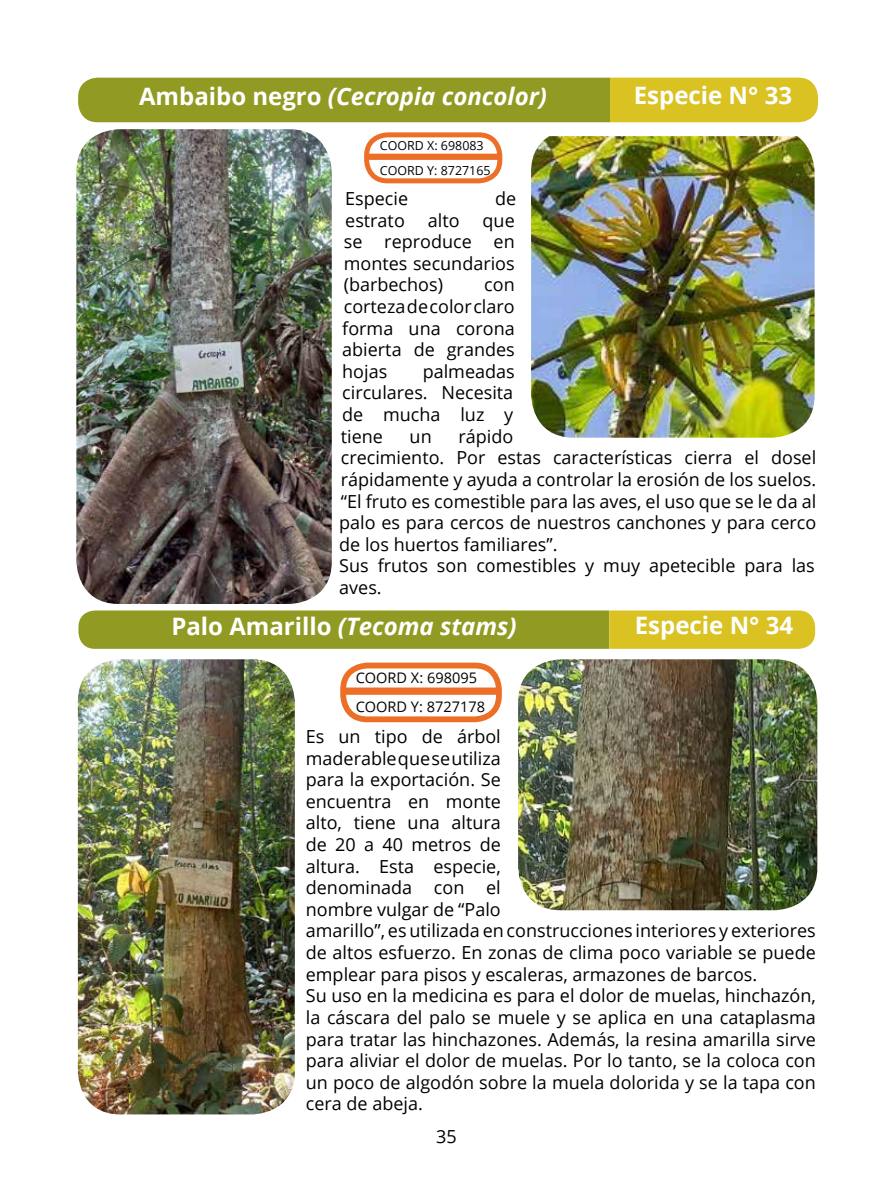
<style>
.page{position:relative;width:893px;height:1191px;background:#fff}
.page>*{position:absolute;margin:0;border:0;box-sizing:border-box;transform-origin:0 0}
.t1{font:italic 700 24px "Open Sans";color:#fff}
.t2{font:700 24px "Open Sans";color:#fff}
.t3{font:18px/21.6px "Open Sans";color:#000;text-align:justify}
.t4{font:14.55px/29.4px "Open Sans";color:#000}
.t5{font:12.45px/25px "Open Sans";color:#000}
.s1{font-style:normal}
</style>
<div class="page">
<svg style="left:78px;top:78px;width:740px;height:44px;background:#a6a624"></svg>
<div style="left:364px;top:132px;width:138px;height:51px;border:5px solid #ed6e26;border-radius:21px"></div>
<div style="left:368px;top:154px;width:134px;height:6px;background:#ed6e28"></div>
<img style="left:76px;top:129px;width:256px;height:475px">
<svg style="left:78px;top:610px;width:737px;height:39px;background:#a7a828"></svg>
<div style="left:340px;top:662px;width:162px;height:60px;border:6px solid #ed6e26;border-radius:24px"></div>
<div style="left:344px;top:687px;width:157px;height:8px;background:#ed6e28"></div>
<img style="left:78px;top:659px;width:217px;height:455px">
<img style="left:518px;top:659px;width:299px;height:251px">
<img style="left:531px;top:136px;width:284px;height:302px">
<h1 class="t1" style="left:139px;top:79px;width:409px"><span class="s1">Ambaibo negro</span> (Cecropia concolor)</h1>
<h1 class="t2" style="left:634px;top:78px;width:160px">Especie N° 33</h1>
<p class="t5" style="left:380px;top:132px;width:112px">COORD X: 698083<br>COORD Y: 8727165</p>
<p class="t3" style="left:345px;top:187px;width:64px">Especie</p>
<p class="t3" style="left:495px;top:187px;width:23px">de</p>
<p class="t3" style="left:345px;top:209px;width:61px">estrato</p>
<p class="t3" style="left:428px;top:209px;width:33px">alto</p>
<p class="t3" style="left:344px;top:209px;width:173px;text-indent:139px">que se reproduce en montes secundarios (barbechos)</p>
<p class="t3" style="left:342px;top:274px;width:174px;text-indent:142px">con corteza de color claro forma una corona abierta de grandes hojas</p>
<p class="t3" style="left:341px;top:360px;width:175px;text-indent:82px">palmeadas circulares. Necesita de mucha luz y tiene</p>
<p class="t3" style="left:339px;top:425px;width:479px;text-align:left;text-indent:119px">rápido<br>crecimiento. Por estas características cierra el dosel rápidamente y ayuda a controlar la erosión de los suelos. “El fruto es comestible para las aves, el uso que se le da al palo es para cercos de nuestros canchones y para cerco de los huertos familiares”.<br>Sus frutos son comestibles y muy apetecible para las aves.</p>
<p class="t3" style="left:410px;top:425px;width:24px">un</p>
<h1 class="t1" style="left:171px;top:609px;width:347px"><span class="s1">Palo Amarillo</span> (Tecoma stams)</h1>
<h1 class="t2" style="left:635px;top:608px;width:160px">Especie N° 34</h1>
<p class="t4" style="left:356px;top:663px;width:131px">COORD X: 698095<br>COORD Y: 8727178</p>
<p class="t3" style="left:306px;top:725px;width:512px;text-align:left">Es un tipo de árbol<br>maderable que se utiliza<br>para la exportación. Se<br>encuentra en monte<br>alto, tiene una altura<br>de 20 a 40 metros de<br>altura. Esta especie,<br>denominada con el<br>nombre vulgar de “Palo<br>amarillo”, es utilizada en construcciones interiores y exteriores de altos esfuerzo. En zonas de clima poco variable se puede emplear para pisos y escaleras, armazones de barcos.<br>Su uso en la medicina es para el dolor de muelas, hinchazón, la cáscara del palo se muele y se aplica en una cataplasma para tratar las hinchazones. Además, la resina amarilla sirve para aliviar el dolor de muelas. Por lo tanto, se la coloca con un poco de algodón sobre la muela dolorida y se la tapa con cera de abeja.</p>
<p class="t3" style="left:436px;top:1124px;width:22px">35</p>
</div>
